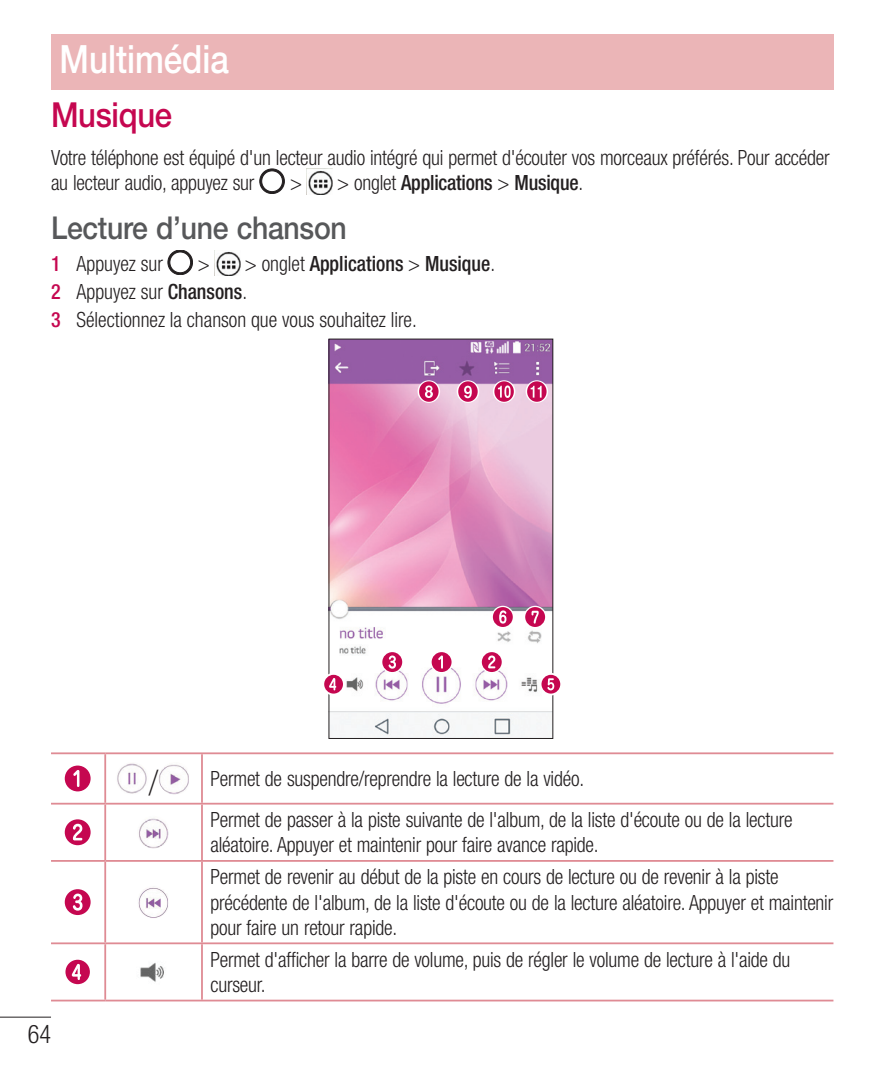
<style>
.page{position:relative;width:893px;height:1072px;background:#fff}
.page>*{position:absolute;margin:0;border:0;box-sizing:border-box;transform-origin:0 0}
.Head_01_Not_Contents{font:500 39px "Helvetica Neue LT Pro";color:#fff;scale:.85 1}
.t1{font:36px "Times New Roman";color:#231f20}
.M_head_02{font:500 34.5px "Helvetica Neue LT Pro";letter-spacing:-.01em;color:#c50750;scale:.9 1}
.M_head_03{font:500 31.5px "Helvetica Neue LT Pro";letter-spacing:-.01em;color:#57585a;scale:.9 1}
.t2{font:300 condensed 25.5px "Helvetica Neue LT Pro";color:#231f20;scale:.95 1}
.main{font:300 condensed 21px/25.2px "Helvetica Neue LT Pro";letter-spacing:-.01em;color:#231f20;scale:.95 1}
.main_Num{font:300 condensed 21px "Helvetica Neue LT Pro";color:#231f20;scale:.95 1}
.main-2{font:500 condensed 21px "Helvetica Neue LT Pro";letter-spacing:-.01em;color:#231f20;scale:.95 1}
.main_Num-2{font:500 condensed 21px "Helvetica Neue LT Pro";color:#231f20;scale:.95 1}
.s1{font-weight:300}
.s2{font-weight:500;color:#c50750}
.s3{font-weight:500}
</style>
<div class="page">
<hr style="left:0;top:1016px;width:51px;height:1px;background:#231f20">
<svg style="left:260px;top:169px;width:24px;height:24px"></svg>
<img style="left:308px;top:170px;width:24px;height:24px">
<svg style="left:168px;top:250px;width:25px;height:25px"></svg>
<img style="left:216px;top:251px;width:24px;height:24px">
<img style="left:331px;top:341px;width:220px;height:395px">
<svg style="left:430px;top:651px;width:23px;height:22px"></svg>
<svg style="left:432px;top:652px;width:20px;height:20px"></svg>
<svg style="left:480px;top:651px;width:23px;height:22px"></svg>
<svg style="left:482px;top:652px;width:20px;height:20px"></svg>
<svg style="left:381px;top:651px;width:23px;height:22px"></svg>
<svg style="left:382px;top:652px;width:20px;height:20px"></svg>
<svg style="left:322px;top:673px;width:23px;height:22px"></svg>
<svg style="left:324px;top:674px;width:19px;height:19px"></svg>
<svg style="left:540px;top:673px;width:22px;height:22px"></svg>
<svg style="left:541px;top:674px;width:19px;height:19px"></svg>
<svg style="left:492px;top:605px;width:22px;height:23px"></svg>
<svg style="left:493px;top:607px;width:20px;height:20px"></svg>
<svg style="left:524px;top:605px;width:22px;height:23px"></svg>
<svg style="left:525px;top:607px;width:20px;height:20px"></svg>
<svg style="left:457px;top:380px;width:22px;height:23px"></svg>
<svg style="left:458px;top:381px;width:20px;height:21px"></svg>
<svg style="left:418px;top:380px;width:22px;height:23px"></svg>
<svg style="left:419px;top:381px;width:20px;height:21px"></svg>
<svg style="left:493px;top:380px;width:22px;height:23px"></svg>
<svg style="left:494px;top:381px;width:20px;height:21px"></svg>
<svg style="left:526px;top:380px;width:22px;height:23px"></svg>
<svg style="left:527px;top:381px;width:20px;height:21px"></svg>
<hr style="left:105px;top:752px;width:97px;height:2px;background:#df8b94">
<hr style="left:202px;top:752px;width:631px;height:2px;background:#df8b94">
<hr style="left:201px;top:754px;width:2px;height:48px;background:#df8b94">
<hr style="left:105px;top:942px;width:97px;height:2px;background:#df8b94">
<hr style="left:202px;top:942px;width:631px;height:2px;background:#df8b94">
<hr style="left:105px;top:999px;width:97px;height:2px;background:#df8b94">
<hr style="left:202px;top:999px;width:631px;height:2px;background:#df8b94">
<hr style="left:105px;top:802px;width:97px;height:2px;background:#df8b94">
<hr style="left:202px;top:802px;width:631px;height:2px;background:#df8b94">
<hr style="left:201px;top:804px;width:2px;height:56px;background:#df8b94">
<hr style="left:105px;top:860px;width:97px;height:1px;background:#df8b94">
<hr style="left:202px;top:860px;width:631px;height:1px;background:#df8b94">
<hr style="left:201px;top:861px;width:2px;height:81px;background:#df8b94">
<hr style="left:201px;top:944px;width:2px;height:55px;background:#df8b94">
<hr style="left:51px;top:752px;width:54px;height:2px;background:#df8b94">
<hr style="left:104px;top:754px;width:2px;height:48px;background:#df8b94">
<hr style="left:51px;top:802px;width:54px;height:2px;background:#df8b94">
<hr style="left:104px;top:804px;width:2px;height:56px;background:#df8b94">
<hr style="left:51px;top:860px;width:54px;height:1px;background:#df8b94">
<hr style="left:104px;top:861px;width:2px;height:81px;background:#df8b94">
<hr style="left:51px;top:942px;width:54px;height:2px;background:#df8b94">
<hr style="left:104px;top:944px;width:2px;height:55px;background:#df8b94">
<hr style="left:51px;top:999px;width:54px;height:2px;background:#df8b94">
<svg style="left:65px;top:765px;width:26px;height:26px"></svg>
<img style="left:117px;top:763px;width:30px;height:31px">
<img style="left:159px;top:764px;width:30px;height:31px">
<svg style="left:65px;top:819px;width:26px;height:26px"></svg>
<img style="left:139px;top:818px;width:30px;height:30px">
<svg style="left:65px;top:889px;width:26px;height:26px"></svg>
<img style="left:138px;top:887px;width:30px;height:31px">
<svg style="left:65px;top:959px;width:25px;height:25px"></svg>
<img style="left:140px;top:963px;width:24px;height:19px">
<div style="left:51px;top:34px;width:782px;height:55px;background:#ebb5b7"></div>
<p class="Head_01_Not_Contents" style="left:60px;top:35px;width:201px">Multimédia</p>
<p class="M_head_02" style="left:51px;top:94px;width:136px">Musique</p>
<p class="main" style="left:51px;top:144px;width:821px">Votre téléphone est équipé d'un lecteur audio intégré qui permet d'écouter vos morceaux préférés. Pour accéder au lecteur audio, appuyez sur</p>
<p class="main-2" style="left:290px;top:170px;width:310px"><span class="s1">&gt; &gt; onglet</span> Applications <span class="s1">&gt;</span> Musique<span class="s1">.</span></p>
<p class="M_head_03" style="left:51px;top:209px;width:330px">Lecture d’une chanson</p>
<p class="main_Num" style="left:51px;top:252px;width:119px"><span class="s2">1</span> Appuyez sur</p>
<p class="main_Num-2" style="left:198px;top:251px;width:314px"><span class="s1">&gt; &gt; onglet</span> Applications <span class="s1">&gt;</span> Musique<span class="s1">.</span></p>
<p class="main_Num" style="left:51px;top:279px;width:208px"><span class="s2">2</span> Appuyez sur <span class="s3">Chansons</span>.</p>
<p class="main_Num" style="left:51px;top:307px;width:387px"><span class="s2">3</span> Sélectionnez la chanson que vous souhaitez lire.</p>
<p class="t2" style="left:28px;top:1019px;width:26px">64</p>
<p class="t1" style="left:149px;top:758px;width:12px">/</p>
<p class="main" style="left:210px;top:765px;width:395px">Permet de suspendre/reprendre la lecture de la vidéo.</p>
<p class="main" style="left:210px;top:807px;width:614px">Permet de passer à la piste suivante de l'album, de la liste d'écoute ou de la lecture aléatoire. Appuyer et maintenir pour faire avance rapide.</p>
<p class="main" style="left:210px;top:864px;width:657px">Permet de revenir au début de la piste en cours de lecture ou de revenir à la piste précédente de l'album, de la liste d'écoute ou de la lecture aléatoire. Appuyer et maintenir pour faire un retour rapide.</p>
<p class="main" style="left:210px;top:946px;width:612px">Permet d'afficher la barre de volume, puis de régler le volume de lecture à l'aide du curseur.</p>
</div>
